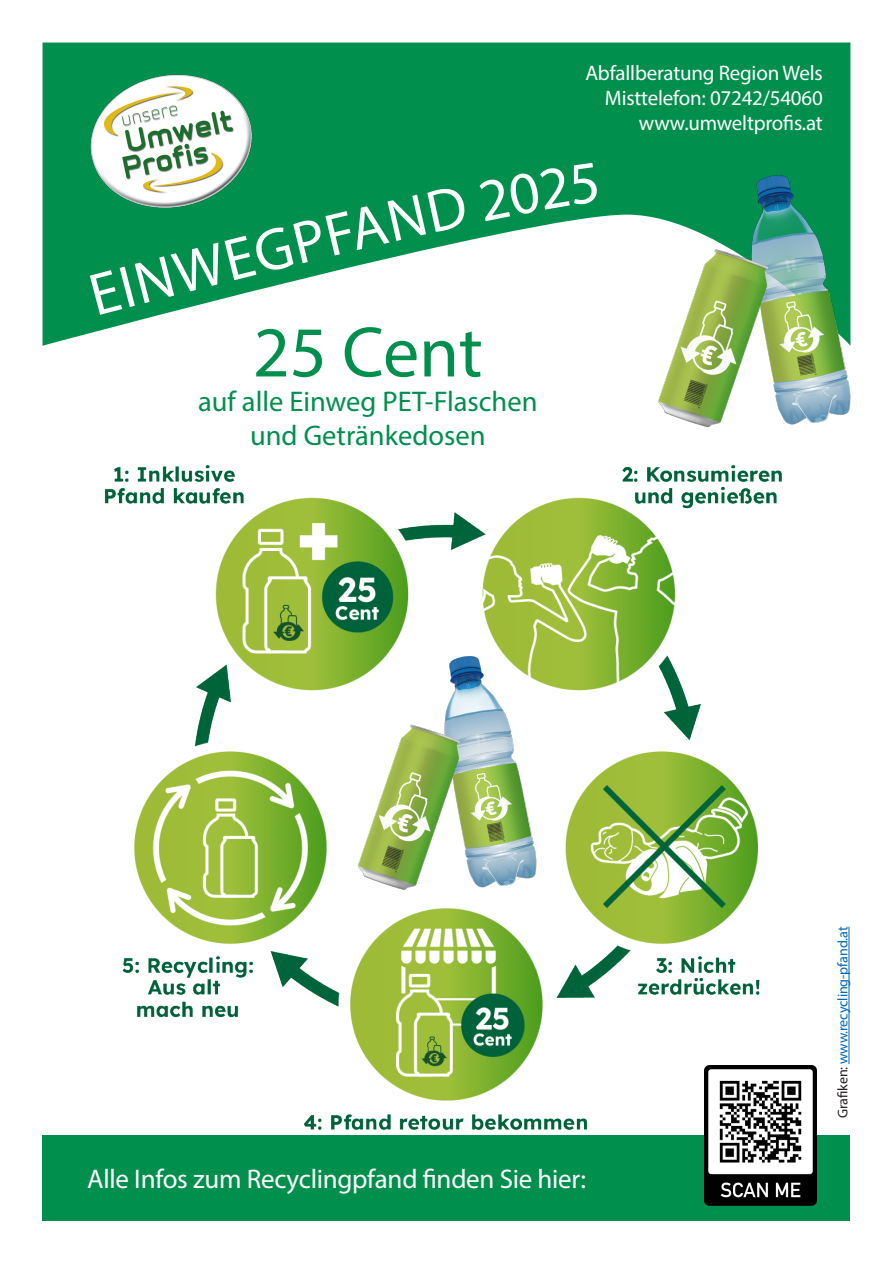
<style>
.page{position:relative;width:893px;height:1263px;background:#fff}
.page>*{position:absolute;margin:0;border:0;box-sizing:border-box;transform-origin:0 0}
.BAV___Headline_klein{font:72px "Myriad Pro";color:#008f4d}
.BAV___Headline_groß{font:60px "Myriad Pro";color:#fff}
.BAV___Headline_klein-2{font:28.5px/34.5px "Myriad Pro";color:#008f4d;text-align:center}
.BAV___Text{font:27px "Myriad Pro";letter-spacing:-.01em;color:#fff}
.BAV___Text-2{font:21px "Myriad Pro";letter-spacing:-.01em;color:#fff}
.BAV___Text-3{font:14.1px "Myriad Pro";letter-spacing:-.01em;color:#0166b3}
.s1{color:#231f20}
</style>
<div class="page">
<svg style="left:43px;top:43px;width:807px;height:303px;fill:#008f4d"></svg>
<img style="left:69px;top:70px;width:201px;height:142px">
<div style="left:43px;top:1135px;width:807px;height:85px;background:#008f4d"></div>
<img style="left:104px;top:465px;width:678px;height:665px">
<hr style="left:849px;top:927px;width:1px;height:137px;background:#0166b3">
<img style="left:704px;top:1065px;width:113px;height:140px">
<img style="left:354px;top:653px;width:185px;height:244px">
<img style="left:654px;top:172px;width:197px;height:256px">
<div style="left:90px;top:256px;width:84px;height:59px;background:#008f4d"></div>
<div style="left:325px;top:185px;width:143px;height:70px;background:#008f4d"></div>
<div style="left:478px;top:163px;width:120px;height:58px;background:#008f4d"></div>
<p class="BAV___Headline_groß" style="left:166px;top:238px;width:156px;rotate:-14deg">WEGP</p>
<p class="BAV___Headline_klein" style="left:253px;top:308px;width:231px">25 Cent</p>
<p class="BAV___Headline_klein-2" style="left:198px;top:384px;width:341px">auf alle Einweg PET-Flaschen und Getränkedosen</p>
<p class="BAV___Text-2" style="left:585px;top:60px;width:239px">Abfallberatung Region Wels</p>
<p class="BAV___Text-2" style="left:605px;top:85px;width:220px">Misttelefon: 07242/54060</p>
<p class="BAV___Text-2" style="left:639px;top:110px;width:185px">www.umweltprofis.at</p>
<p class="BAV___Text" style="left:87px;top:1162px;width:500px">Alle Infos zum Recyclingpfand finden Sie hier:</p>
<p class="BAV___Text-3" style="left:834px;top:1118px;width:193px;rotate:-90deg"><span class="s1">Grafiken:</span> www.recycling-pfand.at</p>
</div>
